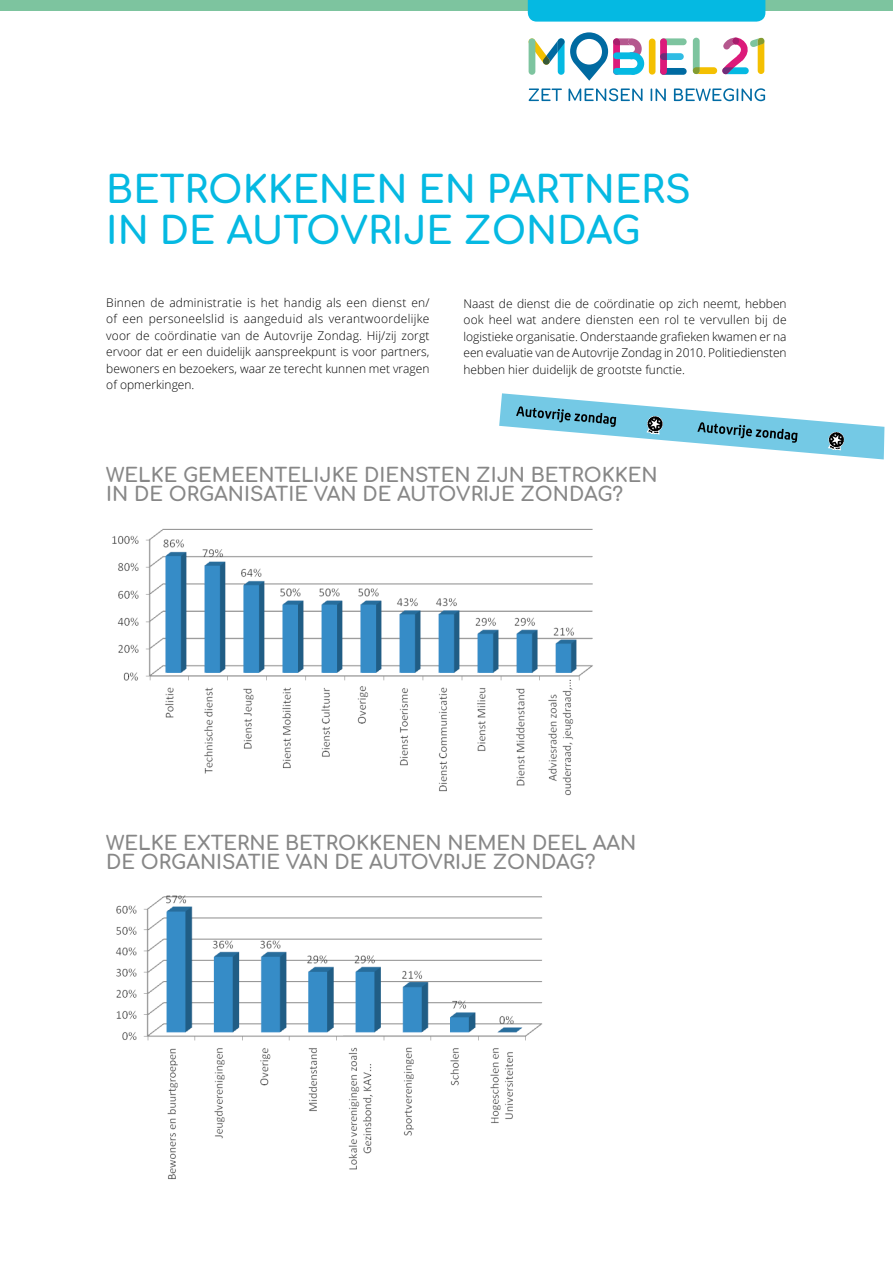
<style>
.page{position:relative;width:893px;height:1263px;background:#fff}
.page>*{position:absolute;margin:0;border:0;box-sizing:border-box;transform-origin:0 0}
.t1{font:700 37.5px/40.5px "Comfortaa";color:#05b9e2}
.t2{font:700 19.5px/19.5px "Comfortaa";color:#878787}
.t3{font:300 12px/16.5px "Open Sans";color:#000;text-align:justify}
</style>
<div class="page">
<img style="left:112px;top:528px;width:481px;height:268px">
<div style="left:350px;top:686px;width:30px;height:110px;background:#fff"></div>
<img style="left:356px;top:685px;width:16px;height:39px">
<img style="left:116px;top:895px;width:427px;height:285px">
<div style="left:251px;top:1042px;width:31px;height:110px;background:#fff"></div>
<img style="left:260px;top:1048px;width:11px;height:38px">
<svg style="left:499px;top:393px;width:385px;height:66px"></svg>
<div style="left:0;top:0;width:893px;height:11px;background:#7dc49f"></div>
<div style="left:528px;top:0;width:237px;height:22px;background:#05b9e2"></div>
<div style="left:558px;top:38px;width:6px;height:37px;background:#05b9e2;border-radius:3px"></div>
<svg style="left:570px;top:32px;width:74px;height:49px"></svg>
<div style="left:613px;top:52px;width:22px;height:7px;background:#05b9e2;border-radius:3px"></div>
<div style="left:660px;top:38px;width:27px;height:7px;background:#7dc49f;border-radius:3px"></div>
<div style="left:660px;top:68px;width:27px;height:7px;background:#006aa1;border-radius:3px"></div>
<div style="left:660px;top:38px;width:7px;height:37px;background:#dc1a7a;border-radius:3px"></div>
<svg style="left:660px;top:53px;width:24px;height:7px"></svg>
<svg style="left:535px;top:38px;width:29px;height:27px"></svg>
<div style="left:529px;top:38px;width:6px;height:37px;background:#7dc49f;border-radius:3px"></div>
<div style="left:649px;top:39px;width:6px;height:36px;background:#f4c001;border-radius:3px"></div>
<svg style="left:529px;top:88px;width:33px;height:13px"></svg>
<svg style="left:568px;top:88px;width:74px;height:13px"></svg>
<svg style="left:651px;top:88px;width:15px;height:13px"></svg>
<svg style="left:674px;top:88px;width:91px;height:13px"></svg>
<svg style="left:693px;top:38px;width:71px;height:36px"></svg>
<h1 class="t1" style="left:106px;top:165px;width:586px">BETROKKENEN EN PARTNERS<br>IN DE AUTOVRIJE ZONDAG</h1>
<p class="t3" style="left:106px;top:294px;width:325px">Binnen de administratie is het handig als een dienst en/ of een personeelslid is aangeduid als verantwoordelijke voor de coördinatie van de Autovrije Zondag. Hij/zij zorgt ervoor dat er een duidelijk aanspreekpunt is voor partners, bewoners en bezoekers, waar ze terecht kunnen met vragen of opmerkingen.</p>
<p class="t3" style="left:463px;top:295px;width:325px">Naast de dienst die de coördinatie op zich neemt, hebben ook heel wat andere diensten een rol te vervullen bij de logistieke organisatie. Onderstaande grafieken kwamen er na een evaluatie van de Autovrije Zondag in 2010. Politiediensten hebben hier duidelijk de grootste functie.</p>
<h2 class="t2" style="left:106px;top:463px;width:553px">WELKE GEMEENTELIJKE DIENSTEN ZIJN BETROKKEN<br>IN DE ORGANISATIE VAN DE AUTOVRIJE ZONDAG?</h2>
<h2 class="t2" style="left:106px;top:831px;width:532px">WELKE EXTERNE BETROKKENEN NEMEN DEEL AAN<br>DE ORGANISATIE VAN DE AUTOVRIJE ZONDAG?</h2>
</div>
